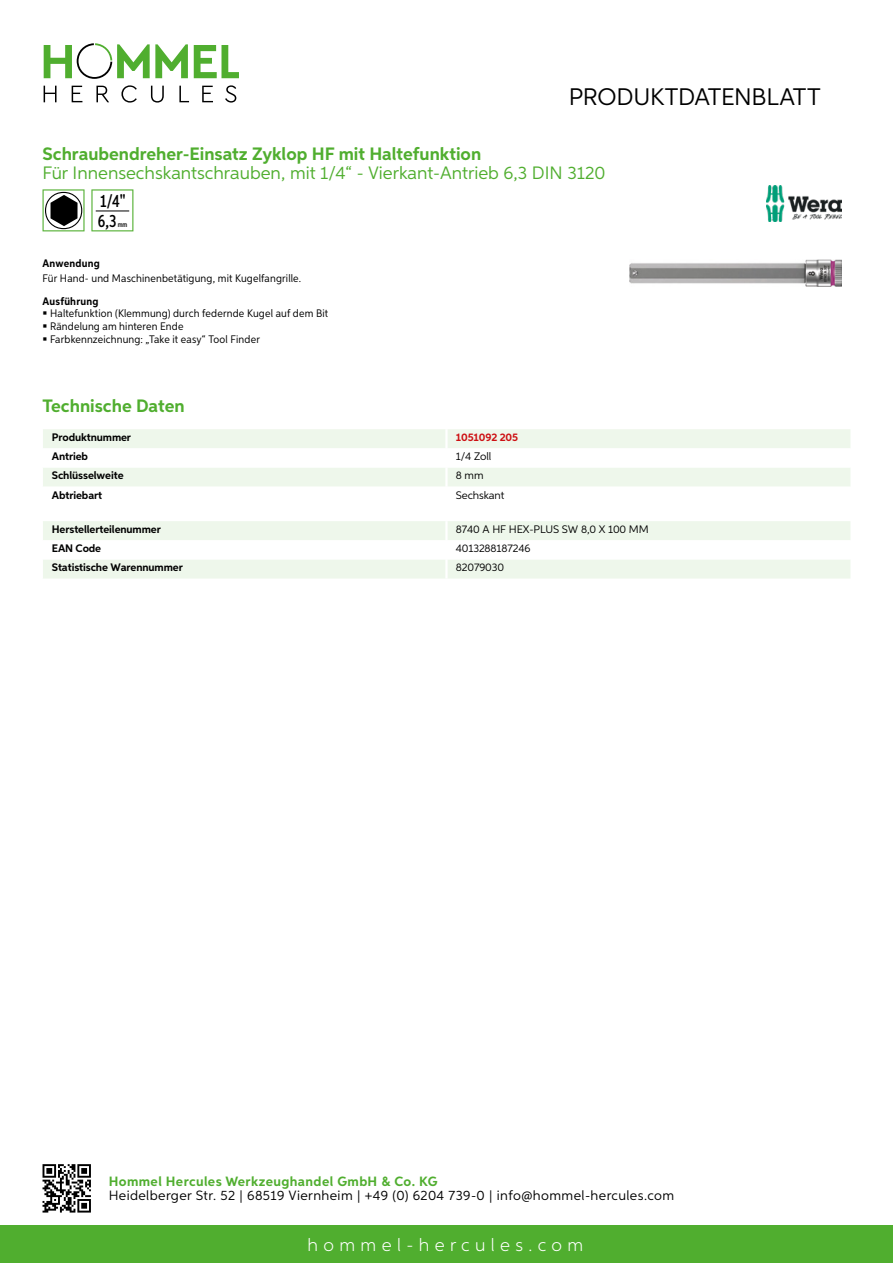
<style>
.page{position:relative;width:893px;height:1263px;background:#fff}
.page>*{position:absolute;margin:0;border:0;box-sizing:border-box;transform-origin:0 0}
.t1{font:24px "Aspira";letter-spacing:-.01em;color:#000}
.t2{font:700 18px "Aspira";color:#50ae2f}
.t3{font:18px "Aspira";color:#50ae2f}
.t4{font:300 18px "Aspira";letter-spacing:.3em;color:#fff}
.t5{font:500 17.85px/20.4px "Aspira XX Nar";color:#000}
.t6{font:13.5px "Aspira";letter-spacing:.03em;color:#000}
.t7{font:700 13.5px "Aspira";letter-spacing:.03em;color:#50ae2f}
.t8{font:10.95px/12.8px "Aspira Nar";letter-spacing:.015em;color:#000}
.t9{font:700 10.95px "Aspira";letter-spacing:-.01em;color:#000}
.t10{font:10.95px "Aspira";letter-spacing:-.01em;color:#000}
.t11{font:700 10.95px "Aspira Nar";letter-spacing:.02em;color:#000}
.t12{font:700 10.95px "Aspira";letter-spacing:-.01em;color:#cd1013}
.t13{font:500 7.35px "Aspira XX Nar";color:#000}
</style>
<div class="page">
<div style="left:0;top:1226px;width:893px;height:37px;background:#50ae2f"></div>
<svg style="left:43px;top:1164px;width:48px;height:48px"></svg>
<svg style="left:194px;top:45px;width:45px;height:33px"></svg>
<svg style="left:44px;top:43px;width:144px;height:36px"></svg>
<svg style="left:44px;top:86px;width:13px;height:16px"></svg>
<svg style="left:72px;top:86px;width:10px;height:16px"></svg>
<svg style="left:96px;top:86px;width:13px;height:16px"></svg>
<svg style="left:121px;top:85px;width:16px;height:18px"></svg>
<svg style="left:151px;top:86px;width:13px;height:17px"></svg>
<svg style="left:179px;top:86px;width:10px;height:16px"></svg>
<svg style="left:202px;top:86px;width:11px;height:16px"></svg>
<svg style="left:225px;top:85px;width:11px;height:18px"></svg>
<div style="left:43px;top:429px;width:807px;height:19px;background:#eef7eb"></div>
<div style="left:43px;top:468px;width:807px;height:18px;background:#eef7eb"></div>
<hr style="left:445px;top:429px;width:3px;height:19px;background:#fff">
<hr style="left:445px;top:467px;width:3px;height:20px;background:#fff">
<svg style="left:43px;top:521px;width:807px;height:58px"></svg>
<hr style="left:445px;top:559px;width:3px;height:20px;background:#fff">
<svg style="left:43px;top:189px;width:42px;height:42px"></svg>
<svg style="left:91px;top:189px;width:42px;height:42px"></svg>
<hr style="left:96px;top:211px;width:33px;height:1px;background:#000">
<img style="left:629px;top:259px;width:213px;height:27px">
<img style="left:766px;top:185px;width:76px;height:36px">
<h1 class="t1" style="left:569px;top:82px;width:253px">Produktdatenblatt</h1>
<h2 class="t2" style="left:43px;top:142px;width:440px">Schraubendreher-Einsatz Zyklop HF mit Haltefunktion</h2>
<h2 class="t3" style="left:43px;top:162px;width:564px">Für Innensechskantschrauben, mit 1/4“ - Vierkant-Antrieb 6,3 DIN 3120</h2>
<h3 class="t5" style="left:98px;top:191px;width:29px">1/4"<br>6,3</h3>
<p class="t13" style="left:118px;top:220px;width:11px">mm</p>
<p class="t11" style="left:43px;top:257px;width:59px">Anwendung</p>
<p class="t8" style="left:43px;top:272px;width:260px">Für Hand- und Maschinenbetätigung, mit Kugelfangrille.</p>
<p class="t11" style="left:43px;top:294px;width:58px">Ausführung</p>
<p class="t8" style="left:50px;top:307px;width:280px">Haltefunktion (Klemmung) durch federnde Kugel auf dem Bit<br>Rändelung am hinteren Ende<br>Farbkennzeichnung: „Take it easy“ Tool Finder</p>
<h2 class="t2" style="left:43px;top:395px;width:144px">Technische Daten</h2>
<p class="t9" style="left:52px;top:431px;width:81px">Produktnummer</p>
<p class="t12" style="left:456px;top:431px;width:64px">1051092 205</p>
<p class="t9" style="left:52px;top:450px;width:38px">Antrieb</p>
<p class="t10" style="left:456px;top:450px;width:37px">1/4 Zoll</p>
<p class="t9" style="left:52px;top:469px;width:73px">Schlüsselweite</p>
<p class="t10" style="left:456px;top:469px;width:29px">8 mm</p>
<p class="t9" style="left:52px;top:488px;width:52px">Abtriebart</p>
<p class="t10" style="left:456px;top:488px;width:50px">Sechskant</p>
<p class="t9" style="left:52px;top:523px;width:111px">Herstellerteilenummer</p>
<p class="t10" style="left:456px;top:523px;width:194px">8740 A HF HEX-PLUS SW 8,0 X 100 MM</p>
<p class="t9" style="left:52px;top:542px;width:51px">EAN Code</p>
<p class="t10" style="left:456px;top:542px;width:76px">4013288187246</p>
<p class="t9" style="left:52px;top:561px;width:132px">Statistische Warennummer</p>
<p class="t10" style="left:456px;top:561px;width:50px">82079030</p>
<p class="t7" style="left:109px;top:1172px;width:330px">Hommel Hercules Werkzeughandel GmbH &amp; Co. KG</p>
<p class="t6" style="left:109px;top:1187px;width:567px">Heidelberger Str. 52 | 68519 Viernheim | +49 (0) 6204 739-0 | info@hommel-hercules.com</p>
<h2 class="t4" style="left:307px;top:1234px;width:277px">hommel-hercules.com</h2>
</div>
